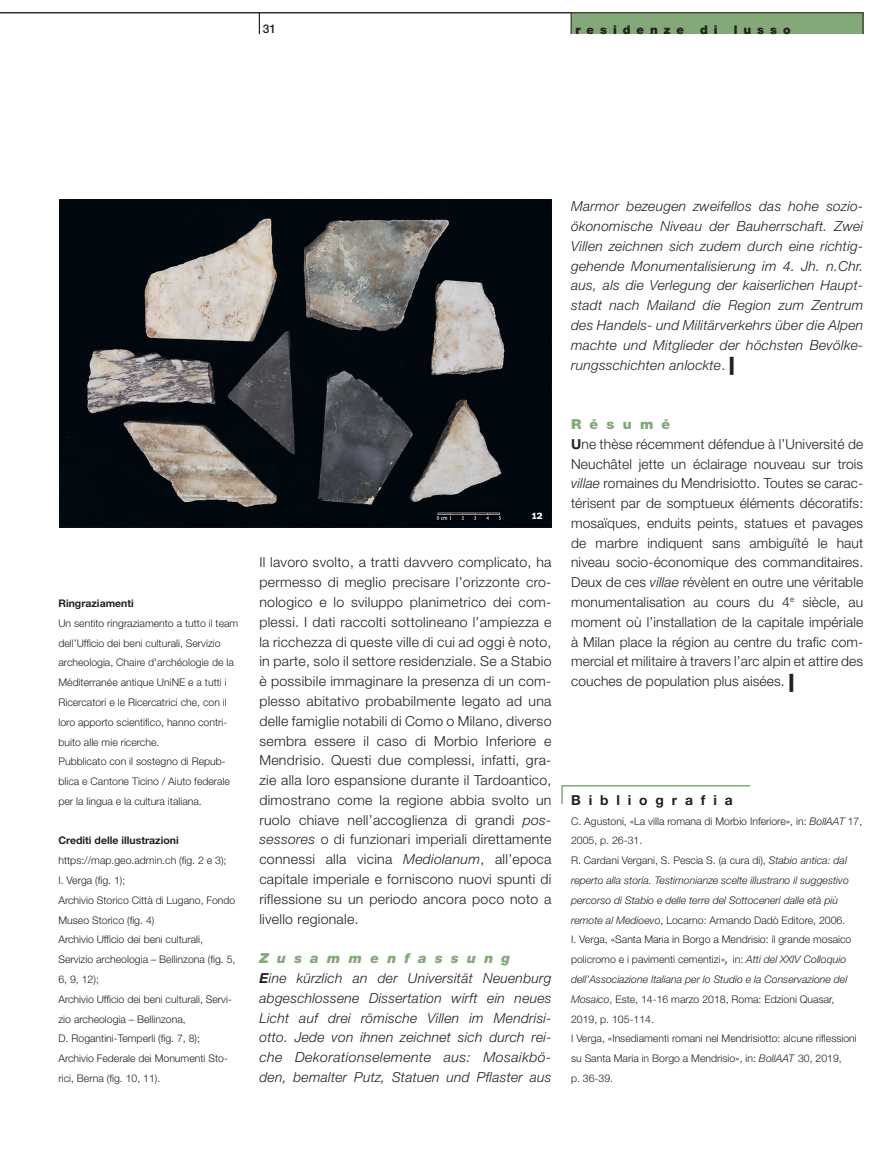
<style>
.page{position:relative;width:893px;height:1149px;background:#fff}
.page>*{position:absolute;margin:0;border:0;box-sizing:border-box;transform-origin:0 0}
.TEXTE-It-9_2{font:300 13.8px/19.8px "Helvetica Neue LT Std";letter-spacing:.02em;color:#231f20;text-align:justify}
.TEXTE-de-9_2{font:italic 300 13.8px/19.8px "Helvetica Neue LT Std";letter-spacing:.02em;color:#231f20;text-align:justify}
.TEXTE-fr-9_2{font:300 13.8px/19.8px "Helvetica Neue LT Std";letter-spacing:.01em;color:#231f20;text-align:justify}
.TEXTE-resume-titre{font:italic 900 13.8px "Helvetica Neue LT Std";letter-spacing:.6em;color:#84a979}
.Biblio-credit-titre{font:700 13.8px "Helvetica Neue LT Std";letter-spacing:.57em;color:#231f20}
.TEXTE-resume-titre-2{font:900 13.8px "Helvetica Neue LT Std";letter-spacing:.6em;color:#84a979}
.t1{font:900 12px "Helvetica Neue LT Std";letter-spacing:.5em;color:#231f20}
.t2{font:500 12px "Helvetica Neue LT Std";color:#231f20}
.No_PHOTO{font:700 12px "Meta Plus";color:#fff}
.BIBLIO-credit-texte{font:300 10.5px/19.8px "Helvetica Neue LT Std";color:#231f20}
.BIBLIO-credit-texte-2{font:italic 300 10.5px/19.8px "Helvetica Neue LT Std";color:#231f20}
.BIBLIO-credit-titre{font:700 10.5px "Helvetica Neue LT Std";color:#231f20}
.s1{font-style:italic}
.s2{font-weight:700}
.s3{font-style:normal}
.s4{font-weight:900;font-style:normal;font-size:18px}
.s5{font-weight:900;font-size:18px}
.s6{font-style:italic;font-size:13.8px}
</style>
<div class="page">
<svg style="left:561px;top:785px;width:190px;height:19px"></svg>
<div style="left:571px;top:13px;width:292px;height:21px;background:#84a979"></div>
<hr style="left:0;top:13px;width:863px;height:1px;background:#231f20">
<svg style="left:259px;top:14px;width:1px;height:20px"></svg>
<svg style="left:571px;top:13px;width:1px;height:21px"></svg>
<svg style="left:863px;top:13px;width:1px;height:21px"></svg>
<img style="left:60px;top:199px;width:491px;height:328px">
<p class="t2" style="left:263px;top:22px;width:15px">31</p>
<p class="t1" style="left:575px;top:23px;width:110px">residenze</p>
<p class="t1" style="left:700px;top:23px;width:19px">d i</p>
<p class="t1" style="left:734px;top:23px;width:58px">lusso</p>
<p class="BIBLIO-credit-titre" style="left:58px;top:596px;width:77px">Ringraziamenti</p>
<p class="BIBLIO-credit-texte" style="left:58px;top:612px;width:181px">Un sentito ringraziamento a tutto il team dell’Ufficio dei beni culturali, Servizio archeologia, Chaire d'archéologie de la Méditerranée antique UniNE e a tutti i Ricercatori e le Ricercatrici che, con il loro apporto scientifico, hanno contri&shy;buito alle mie ricerche.</p>
<p class="BIBLIO-credit-texte" style="left:58px;top:751px;width:173px">Pubblicato con il sostegno di Repub&shy;blica e Cantone Ticino / Aiuto federale per la lingua e la cultura italiana.</p>
<p class="BIBLIO-credit-titre" style="left:58px;top:834px;width:122px">Crediti delle illustrazioni</p>
<p class="BIBLIO-credit-texte" style="left:58px;top:850px;width:170px">https://map.geo.admin.ch (fig. 2 e 3);<br>I. Verga (fig. 1);</p>
<p class="BIBLIO-credit-texte" style="left:58px;top:889px;width:179px">Archivio Storico Città di Lugano, Fondo<br>Museo Storico (fig. 4)</p>
<p class="BIBLIO-credit-texte" style="left:58px;top:929px;width:179px">Archivio Ufficio dei beni culturali,<br>Servizio archeologia – Bellinzona (fig. 5,<br>6, 9, 12);</p>
<p class="BIBLIO-credit-texte" style="left:58px;top:988px;width:175px">Archivio Ufficio dei beni culturali, Servi&shy;zio archeologia – Bellinzona,</p>
<p class="BIBLIO-credit-texte" style="left:58px;top:1028px;width:143px">D. Rogantini-Temperli (fig. 7, 8);</p>
<p class="BIBLIO-credit-texte" style="left:58px;top:1047px;width:171px">Archivio Federale dei Monumenti Sto&shy;rici, Berna (fig. 10, 11).</p>
<p class="No_PHOTO" style="left:532px;top:508px;width:13px">12</p>
<p class="TEXTE-It-9_2" style="left:259px;top:552px;width:294px">Il lavoro svolto, a tratti davvero complicato, ha permesso di meglio precisare l’orizzonte cro&shy;nologico e lo sviluppo planimetrico dei com&shy;plessi. I dati raccolti sottolineano l’ampiezza e la ricchezza di queste ville di cui ad oggi è noto, in parte, solo il settore residenziale. Se a Stabio è possibile immaginare la presenza di un com&shy;plesso abitativo probabilmente legato ad una delle famiglie notabili di Como o Milano, diverso sembra essere il caso di Morbio Inferiore e Mendrisio. Questi due complessi, infatti, gra&shy;zie alla loro espansione durante il Tardoantico, dimostrano come la regione abbia svolto un ruolo chiave nell’accoglienza di grandi <span class="s1">pos&shy;sessores</span> o di funzionari imperiali direttamente connessi alla vicina <span class="s1">Mediolanum</span>, all’epoca capitale imperiale e forniscono nuovi spunti di riflessione su un periodo ancora poco noto a livello regionale.</p>
<p class="TEXTE-resume-titre" style="left:259px;top:949px;width:252px">Zusammenfassung</p>
<p class="TEXTE-de-9_2" style="left:259px;top:967px;width:294px"><span class="s2">E</span>ine kürzlich an der Universität Neuenburg abgeschlossene Dissertation wirft ein neues Licht auf drei römische Villen im Mendrisi&shy;otto. Jede von ihnen zeichnet sich durch rei&shy;che Dekorationselemente aus: Mosaikbö&shy;den, bemalter Putz, Statuen und Pflaster aus</p>
<p class="TEXTE-de-9_2" style="left:571px;top:196px;width:294px">Marmor bezeugen zweifellos das hohe sozio&shy;ökonomische Niveau der Bauherrschaft. Zwei Villen zeichnen sich zudem durch eine richtig&shy;gehende Monumentalisierung im 4. Jh. n.Chr. aus, als die Verlegung der kaiserlichen Haupt&shy;stadt nach Mailand die Region zum Zentrum des Handels- und Militärverkehrs über die Alpen machte und Mitglieder der höchsten Bevölke&shy;rungsschichten anlockte<span class="s3">.</span> <span class="s4">|</span></p>
<p class="TEXTE-resume-titre-2" style="left:571px;top:415px;width:101px">Résumé</p>
<p class="TEXTE-fr-9_2" style="left:571px;top:433px;width:294px"><span class="s2">U</span>ne thèse récemment défendue à l’Université de Neuchâtel jette un éclairage nouveau sur trois <span class="s1">villae</span> romaines du Mendrisiotto. Toutes se carac&shy;térisent par de somptueux éléments décoratifs: mosaïques, enduits peints, statues et pavages de marbre indiquent sans ambiguïté le haut niveau socio-économique des commanditaires.<br>Deux de ces <span class="s1">villae</span> révèlent en outre une véritable monumentalisation au cours du 4<sup>e</sup> siècle, au moment où l’installation de la capitale impériale à Milan place la région au centre du trafic com&shy;mercial et militaire à travers l’arc alpin et attire des couches de population plus aisées. <span class="s5">|</span></p>
<p class="Biblio-credit-titre" style="left:571px;top:791px;width:163px">Bibliografia</p>
<p class="BIBLIO-credit-texte" style="left:571px;top:810px;width:293px">C. Agustoni, «La villa romana di Morbio Inferiore», in: <span class="s1">BollAAT</span> 17,<br>2005, p. 26-31.</p>
<p class="BIBLIO-credit-texte-2" style="left:571px;top:850px;width:279px"><span class="s3">R. Cardani Vergani, S. Pescia S. (a cura di),</span> Stabio antica: dal reperto alla storia. Testimonianze scelte illustrano il suggestivo percorso di Stabio e delle terre del Sottoceneri dalle età più remote al Medioevo<span class="s3">, Locarno: Armando Dadò Editore, 2006.</span></p>
<p class="BIBLIO-credit-texte" style="left:571px;top:929px;width:282px">I. Verga, «Santa Maria in Borgo a Mendrisio: il grande mosaico policromo e i pavimenti cementizi»<span class="s6">,</span> in: <span class="s1">Atti del XXIV Colloquio dell’Associazione Italiana per lo Studio e la Conservazione del Mosaico</span>, Este, 14-16 marzo 2018, Roma: Edzioni Quasar, 2019, p. 105-114.</p>
<p class="BIBLIO-credit-texte" style="left:571px;top:1028px;width:287px">I Verga, «Insediamenti romani nel Mendrisiotto: alcune riflessioni su Santa Maria in Borgo a Mendrisio», in: <span class="s1">BollAAT</span> 30, 2019,<br>p. 36-39.</p>
</div>
